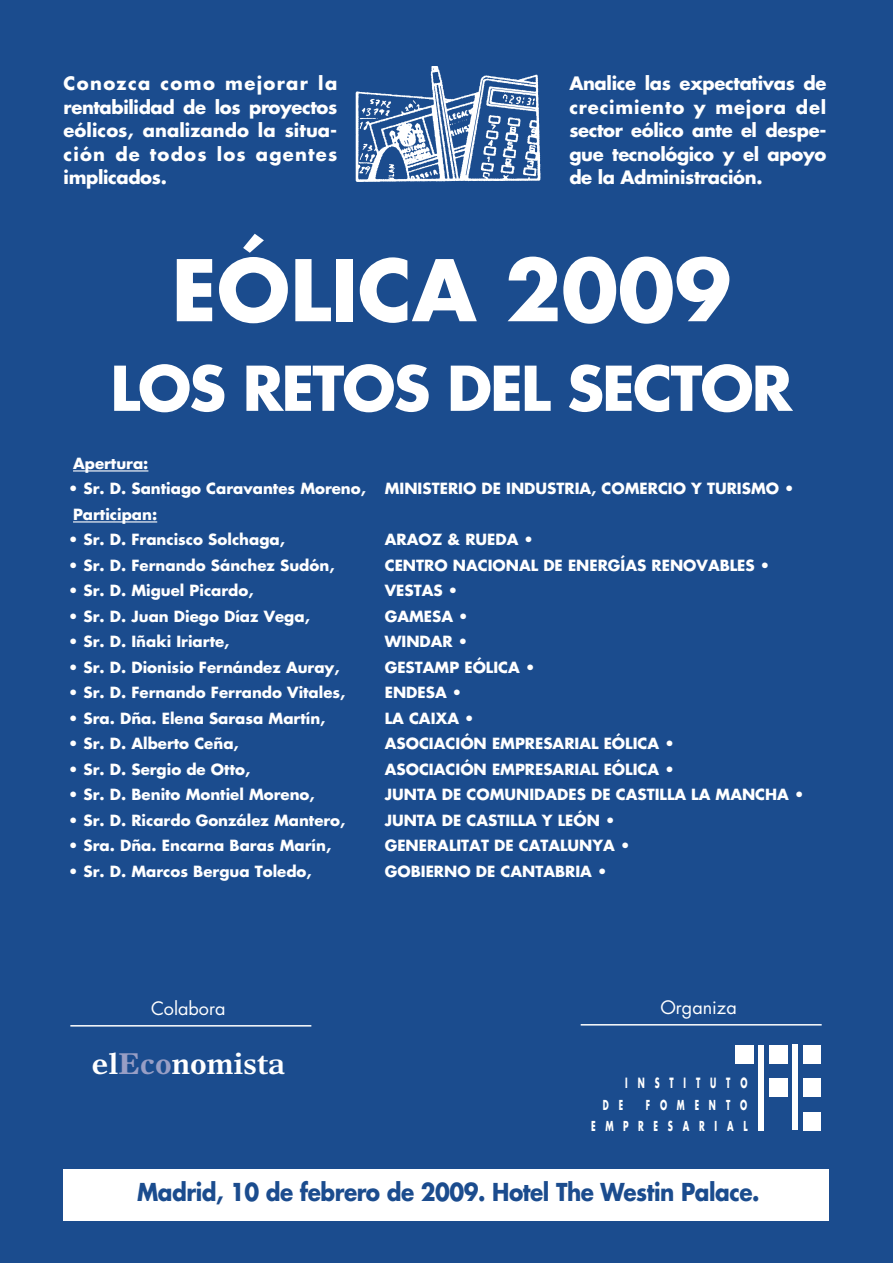
<style>
.page{position:relative;width:893px;height:1263px;background:#fff}
.page>*{position:absolute;margin:0;border:0;box-sizing:border-box;transform-origin:0 0}
.t1{font:700 82.5px "Futura";color:#fff}
.t2{font:700 60px "Futura";letter-spacing:-.035em;color:#fff}
.t3{font:700 30px "Times Europa";color:#fff}
.t4{font:700 24px "Futura";letter-spacing:-.02em;color:#1b4c8e;scale:.9 1}
.t5{font:700 18px/23.7px "Futura";letter-spacing:-.02em;color:#fff;text-align:justify}
.t6{font:18px "Futura";color:#fff}
.t7{font:700 15px "Futura";color:#fff}
.t8{font:700 13.8px "Futura";letter-spacing:1.235em;color:#fff;scale:.58 1}
.t9{font:700 13.35px/21.1px "Futura";letter-spacing:1.16em;color:#fff;text-align:right;scale:.6 1}
.s1{color:#989ec5}
</style>
<div class="page">
<div style="left:0;top:0;width:892px;height:1263px;background:#1b4c8e"></div>
<hr style="left:73px;top:470px;width:75px;height:2px;background:#fff">
<hr style="left:73px;top:521px;width:84px;height:2px;background:#fff">
<div style="left:64px;top:1169px;width:765px;height:51px;background:#fff"></div>
<hr style="left:580px;top:1024px;width:241px;height:2px;background:#fff">
<div style="left:735px;top:1045px;width:18px;height:19px;background:#fff"></div>
<div style="left:758px;top:1045px;width:6px;height:85px;background:#fff"></div>
<div style="left:792px;top:1045px;width:5px;height:85px;background:#fff"></div>
<div style="left:769px;top:1045px;width:18px;height:19px;background:#fff"></div>
<div style="left:803px;top:1045px;width:18px;height:19px;background:#fff"></div>
<div style="left:769px;top:1079px;width:18px;height:18px;background:#fff"></div>
<div style="left:803px;top:1079px;width:18px;height:18px;background:#fff"></div>
<div style="left:803px;top:1112px;width:18px;height:18px;background:#fff"></div>
<img style="left:355px;top:66px;width:186px;height:116px">
<hr style="left:70px;top:1025px;width:241px;height:2px;background:#fff">
<p class="t5" style="left:64px;top:73px;width:275px">Conozca como mejorar la rentabilidad de los proyectos eólicos, analizando la situa&shy;ción de todos los agentes implicados.</p>
<p class="t5" style="left:569px;top:73px;width:258px">Analice las expectativas de crecimiento y mejora del sector eólico ante el despe&shy;gue tecnológico y el apoyo de la Administración.</p>
<h1 class="t1" style="left:171px;top:253px;width:561px">EÓLICA 2009</h1>
<h2 class="t2" style="left:110px;top:361px;width:683px">LOS RETOS DEL SECTOR</h2>
<p class="t7" style="left:73px;top:456px;width:77px">Apertura:</p>
<p class="t7" style="left:68px;top:482px;width:299px">• Sr. D. Santiago Caravantes Moreno,</p>
<p class="t7" style="left:385px;top:482px;width:411px">MINISTERIO DE INDUSTRIA, COMERCIO Y TURISMO •</p>
<p class="t7" style="left:73px;top:507px;width:86px">Participan:</p>
<p class="t7" style="left:68px;top:533px;width:218px">• Sr. D. Francisco Solchaga,</p>
<p class="t7" style="left:385px;top:533px;width:151px">ARAOZ &amp; RUEDA •</p>
<p class="t7" style="left:68px;top:558px;width:268px">• Sr. D. Fernando Sánchez Sudón,</p>
<p class="t7" style="left:385px;top:558px;width:387px">CENTRO NACIONAL DE ENERGÍAS RENOVABLES •</p>
<p class="t7" style="left:68px;top:584px;width:187px">• Sr. D. Miguel Picardo,</p>
<p class="t7" style="left:385px;top:584px;width:75px">VESTAS •</p>
<p class="t7" style="left:68px;top:609px;width:243px">• Sr. D. Juan Diego Díaz Vega,</p>
<p class="t7" style="left:385px;top:609px;width:85px">GAMESA •</p>
<p class="t7" style="left:68px;top:635px;width:163px">• Sr. D. Iñaki Iriarte,</p>
<p class="t7" style="left:385px;top:635px;width:85px">WINDAR •</p>
<p class="t7" style="left:68px;top:660px;width:273px">• Sr. D. Dionisio Fernández Auray,</p>
<p class="t7" style="left:385px;top:660px;width:152px">GESTAMP EÓLICA •</p>
<p class="t7" style="left:68px;top:686px;width:279px">• Sr. D. Fernando Ferrando Vitales,</p>
<p class="t7" style="left:385px;top:686px;width:79px">ENDESA •</p>
<p class="t7" style="left:68px;top:711px;width:259px">• Sra. Dña. Elena Sarasa Martín,</p>
<p class="t7" style="left:385px;top:711px;width:91px">LA CAIXA •</p>
<p class="t7" style="left:68px;top:737px;width:172px">• Sr. D. Alberto Ceña,</p>
<p class="t7" style="left:385px;top:737px;width:291px">ASOCIACIÓN EMPRESARIAL EÓLICA •</p>
<p class="t7" style="left:68px;top:762px;width:183px">• Sr. D. Sergio de Otto,</p>
<p class="t7" style="left:385px;top:762px;width:291px">ASOCIACIÓN EMPRESARIAL EÓLICA •</p>
<p class="t7" style="left:68px;top:788px;width:248px">• Sr. D. Benito Montiel Moreno,</p>
<p class="t7" style="left:385px;top:788px;width:421px">JUNTA DE COMUNIDADES DE CASTILLA LA MANCHA •</p>
<p class="t7" style="left:68px;top:813px;width:279px">• Sr. D. Ricardo González Mantero,</p>
<p class="t7" style="left:385px;top:813px;width:232px">JUNTA DE CASTILLA Y LEÓN •</p>
<p class="t7" style="left:68px;top:839px;width:264px">• Sra. Dña. Encarna Baras Marín,</p>
<p class="t7" style="left:385px;top:839px;width:247px">GENERALITAT DE CATALUNYA •</p>
<p class="t7" style="left:68px;top:864px;width:245px">• Sr. D. Marcos Bergua Toledo,</p>
<p class="t7" style="left:385px;top:864px;width:224px">GOBIERNO DE CANTABRIA •</p>
<p class="t6" style="left:151px;top:1000px;width:76px">Colabora</p>
<h3 class="t3" style="left:92px;top:1052px;width:195px">el<span class="s1">Eco</span>nomista</h3>
<p class="t6" style="left:660px;top:999px;width:78px">Organiza</p>
<p class="t8" style="left:625px;top:1077px;width:212px">INSTITUTO</p>
<p class="t9" style="left:591px;top:1095px;width:262px">FOMENTO<br>EMPRESARIAL</p>
<p class="t9" style="left:603px;top:1095px;width:35px">D E</p>
<h3 class="t4" style="left:137px;top:1182px;width:693px">Madrid, 10 de febrero de 2009. Hotel The Westin Palace.</h3>
</div>
